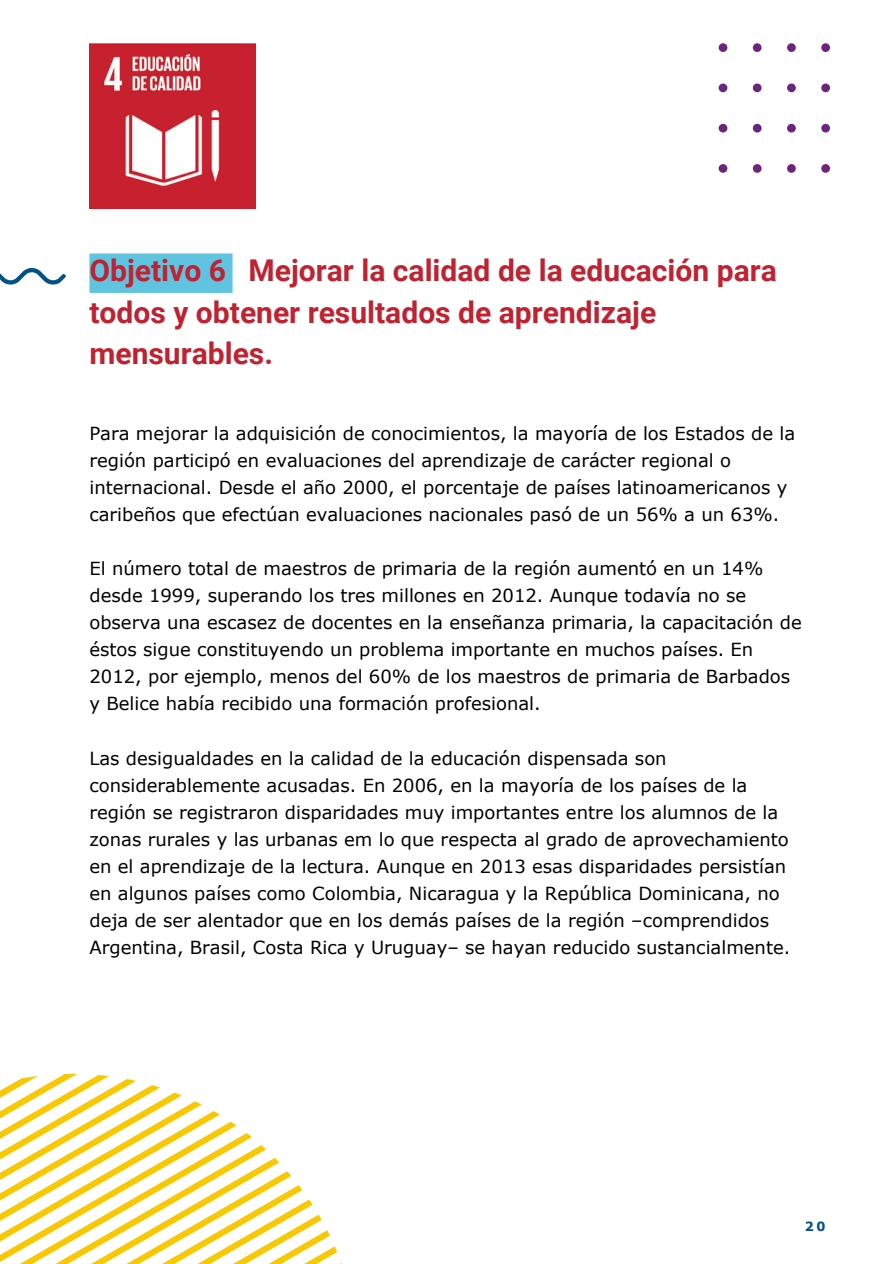
<style>
.page{position:relative;width:894px;height:1264px;background:#fff}
.page>*{position:absolute;margin:0;border:0;box-sizing:border-box;transform-origin:0 0}
.t1{font:700 30px/41.7px "Roboto";color:#bf2230}
.t2{font:18px/27px "Verdana";color:#000}
.t3{font:700 12.75px "Verdana";color:#005288}
</style>
<div class="page">
<svg style="left:0;top:1073px;width:337px;height:190px"></svg>
<svg style="left:718px;top:43px;width:111px;height:130px"></svg>
<svg style="left:0;top:268px;width:66px;height:17px"></svg>
<div style="left:89px;top:253px;width:143px;height:40px;background:#60c4e1"></div>
<img style="left:89px;top:43px;width:166px;height:166px">
<h1 class="t1" style="left:89px;top:250px;width:688px">Objetivo 6 Mejorar la calidad de la educación para todos y obtener resultados de aprendizaje mensurables.</h1>
<p class="t2" style="left:89px;top:419px;width:707px">Para mejorar la adquisición de conocimientos, la mayoría de los Estados de la región participó en evaluaciones del aprendizaje de carácter regional o internacional. Desde el año 2000, el porcentaje de países latinoamericanos y caribeños que efectúan evaluaciones nacionales pasó de un 56% a un 63%.</p>
<p class="t2" style="left:89px;top:554px;width:713px">El número total de maestros de primaria de la región aumentó en un 14% desde 1999, superando los tres millones en 2012. Aunque todavía no se observa una escasez de docentes en la enseñanza primaria, la capacitación de éstos sigue constituyendo un problema importante en muchos países. En 2012, por ejemplo, menos del 60% de los maestros de primaria de Barbados y Belice había recibido una formación profesional.</p>
<p class="t2" style="left:89px;top:743px;width:702px">Las desigualdades en la calidad de la educación dispensada son considerablemente acusadas. En 2006, en la mayoría de los países de la región se registraron disparidades muy importantes entre los alumnos de la zonas rurales y las urbanas em lo que respecta al grado de aprovechamiento en el aprendizaje de la lectura. Aunque en 2013 esas disparidades persistían en algunos países como Colombia, Nicaragua y la República Dominicana, no deja de ser alentador que en los demás países de la región –comprendidos Argentina, Brasil, Costa Rica y Uruguay– se hayan reducido sustancialmente.</p>
<p class="t3" style="left:804px;top:1218px;width:22px">20</p>
</div>
